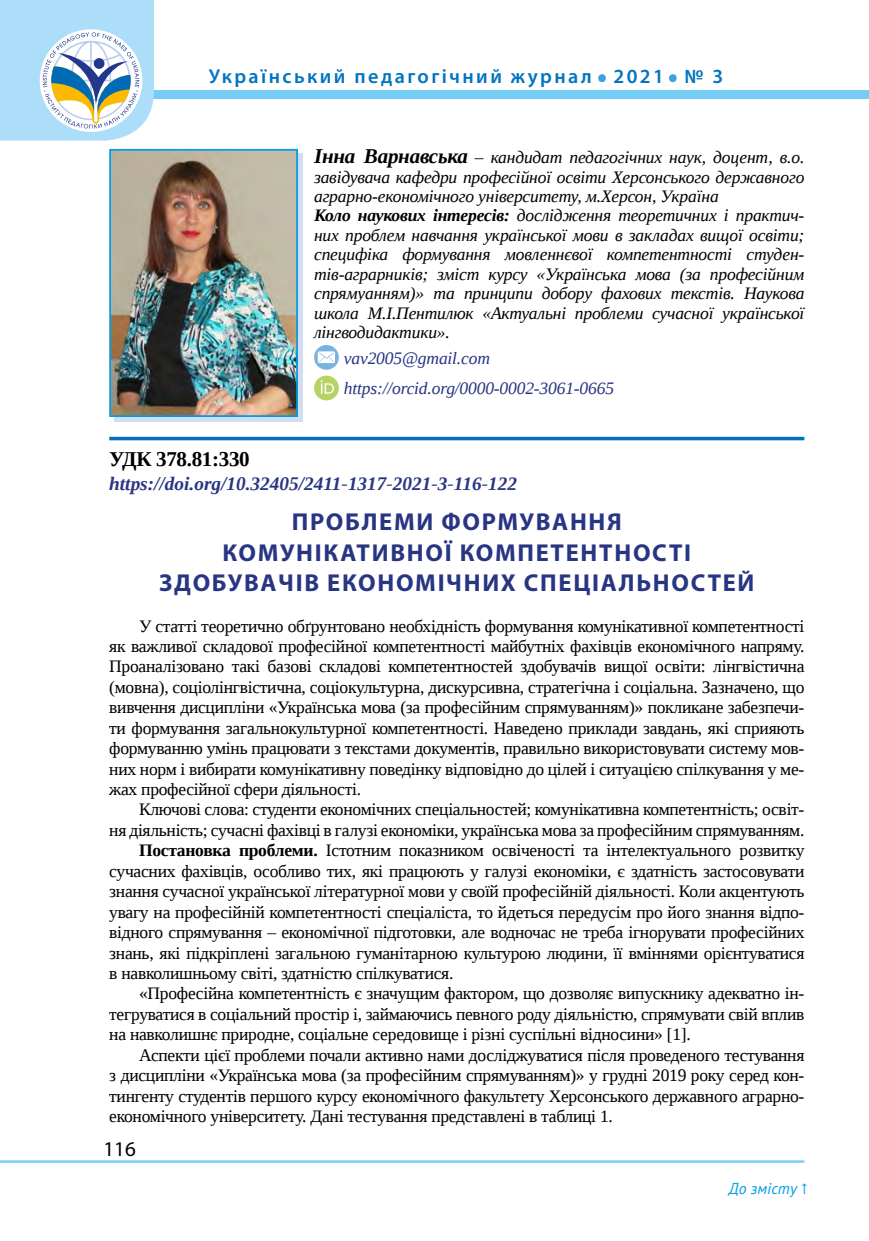
<style>
.page{position:relative;width:869px;height:1241px;background:#fff}
.page>*{position:absolute;margin:0;border:0;box-sizing:border-box;transform-origin:0 0}
.t1{font:600 50.4px "Myriad Pro";color:#3ea3dc}
.t2{font:700 24.5px/30.4px "Myriad Pro";letter-spacing:.07em;color:#283583;text-align:center}
.t3{font:700 21px "Liberation Serif";letter-spacing:-.015em;color:#000}
.t4{font:21px "Myriad Pro";color:#000}
.t5{font:600 20.12px "Myriad Pro";letter-spacing:.12em;color:#0075bf}
.t6{font:italic 700 19.25px "Liberation Serif";color:#283583}
.t7{font:17.5px/20.5px "Liberation Serif";letter-spacing:-.015em;color:#000;text-align:justify}
.t8{font:italic 17.5px/19.4px "Liberation Serif";letter-spacing:-.01em;color:#000}
.t9{font:italic 17.5px/30.6px "Liberation Serif";letter-spacing:-.01em;color:#283583}
.t10{font:italic 15.75px "PT Sans";color:#009ee4}
.s1{font-weight:700;font-size:21px}
.s2{font-weight:700}
</style>
<div class="page">
<hr style="left:0;top:1159px;width:804px;height:3px;background:#83d0f5">
<div style="left:0;top:90px;width:868px;height:8px;background:#75ccf4"></div>
<svg style="left:0;top:0;width:154px;height:141px"></svg>
<div style="left:114px;top:154px;width:189px;height:268px;background:#d3ddf2"></div>
<img style="left:112px;top:152px;width:183px;height:262px">
<div style="left:109px;top:149px;width:189px;height:268px;border:2px solid #009ee4"></div>
<svg style="left:314px;top:345px;width:25px;height:25px"></svg>
<svg style="left:314px;top:375px;width:25px;height:25px"></svg>
<svg style="left:320px;top:380px;width:14px;height:13px"></svg>
<hr style="left:109px;top:437px;width:695px;height:3px;background:#0072bb">
<p class="t5" style="left:208px;top:69px;width:384px">Український педагогічний журнал</p>
<h1 class="t1" style="left:595px;top:46px;width:13px">.</h1>
<p class="t5" style="left:613px;top:69px;width:52px">2021</p>
<h1 class="t1" style="left:666px;top:46px;width:13px">.</h1>
<p class="t5" style="left:684px;top:69px;width:40px">№ 3</p>
<p class="t8" style="left:314px;top:147px;width:491px"><span class="s1">Інна Варнавська</span> – кандидат педагогічних наук, доцент, в.о. завідувача кафедри професійної освіти Херсонського державного аграрно-економічного університету, м.Херсон, Україна<br><span class="s2">Коло наукових інтересів:</span> дослідження теоретичних і практич&shy;них проблем навчання української мови в закладах вищої освіти; специфіка формування мовленнєвої компетентності студен&shy;тів-аграрників; зміст курсу «Українська мова (за професійним спрямуанням)» та принципи добору фахових текстів. Наукова школа М.І.Пентилюк «Актуальні проблеми сучасної української лінгводидактики».</p>
<p class="t9" style="left:344px;top:344px;width:271px">vav2005@gmail.com https://orcid.org/0000-0002-3061-0665</p>
<p class="t3" style="left:109px;top:444px;width:142px">УДК 378.81:330</p>
<p class="t6" style="left:109px;top:471px;width:409px">https://doi.org/10.32405/2411-1317-2021-3-116-122</p>
<h2 class="t2" style="left:159px;top:506px;width:596px">ПРОБЛЕМИ ФОРМУВАННЯ<br>КОМУНІКАТИВНОЇ КОМПЕТЕНТНОСТІ<br>ЗДОБУВАЧІВ ЕКОНОМІЧНИХ СПЕЦІАЛЬНОСТЕЙ</h2>
<p class="t7" style="left:109px;top:615px;width:696px;text-indent:30px">У статті теоретично обґрунтовано необхідність формування комунікативної компетентності як важливої складової професійної компетентності майбутніх фахівців економічного напряму.<br>Проаналізовано такі базові складові компетентностей здобувачів вищої освіти: лінгвістична (мовна), соціолінгвістична, соціокультурна, дискурсивна, стратегічна і соціальна. Зазначено, що вивчення дисципліни «Українська мова (за професійним спрямуванням)» покликане забезпечи&shy;ти формування загальнокультурної компетентності. Наведено приклади завдань, які сприяють формуванню умінь працювати з текстами документів, правильно використовувати систему мов&shy;них норм і вибирати комунікативну поведінку відповідно до цілей і ситуацією спілкування у ме&shy;жах професійної сфери діяльності.</p>
<p class="t7" style="left:139px;top:799px;width:666px">Ключові слова: студенти економічних спеціальностей; комунікативна компетентність; освіт-</p>
<p class="t7" style="left:109px;top:819px;width:696px">ня діяльність; сучасні фахівці в галузі економіки, українська мова за професійним спрямуванням.</p>
<p class="t7" style="left:139px;top:840px;width:666px"><span class="s2">Постановка проблеми.</span> Істотним показником освіченості та інтелектуального розвитку</p>
<p class="t7" style="left:109px;top:860px;width:696px">сучасних фахівців, особливо тих, які працюють у галузі економіки, є здатність застосовувати</p>
<p class="t7" style="left:109px;top:880px;width:696px">знання сучасної української літературної мови у своїй професійній діяльності. Коли акцентують</p>
<p class="t7" style="left:109px;top:901px;width:696px">увагу на професійній компетентності спеціаліста, то йдеться передусім про його знання відпо-</p>
<p class="t7" style="left:109px;top:921px;width:696px">відного спрямування – економічної підготовки, але водночас не треба ігнорувати професійних</p>
<p class="t7" style="left:109px;top:942px;width:696px">знань, які підкріплені загальною гуманітарною культурою людини, її вміннями орієнтуватися</p>
<p class="t7" style="left:109px;top:962px;width:345px">в навколишньому світі, здатністю спілкуватися.</p>
<p class="t7" style="left:139px;top:983px;width:666px">«Професійна компетентність є значущим фактором, що дозволяє випускнику адекватно ін-</p>
<p class="t7" style="left:109px;top:1003px;width:696px">тегруватися в соціальний простір і, займаючись певного роду діяльністю, спрямувати свій вплив</p>
<p class="t7" style="left:109px;top:1023px;width:583px">на навколишнє природне, соціальне середовище і різні суспільні відносини» [1].</p>
<p class="t7" style="left:139px;top:1044px;width:666px">Аспекти цієї проблеми почали активно нами досліджуватися після проведеного тестування</p>
<p class="t7" style="left:109px;top:1064px;width:696px">з дисципліни «Українська мова (за професійним спрямуванням)» у грудні 2019 року серед кон-</p>
<p class="t7" style="left:109px;top:1085px;width:696px">тингенту студентів першого курсу економічного факультету Херсонського державного аграрно-</p>
<p class="t7" style="left:109px;top:1105px;width:505px">економічного університету. Дані тестування представлені в таблиці 1.</p>
<p class="t4" style="left:103px;top:1136px;width:34px">116</p>
<p class="t10" style="left:728px;top:1178px;width:81px">До змісту ↑</p>
</div>
